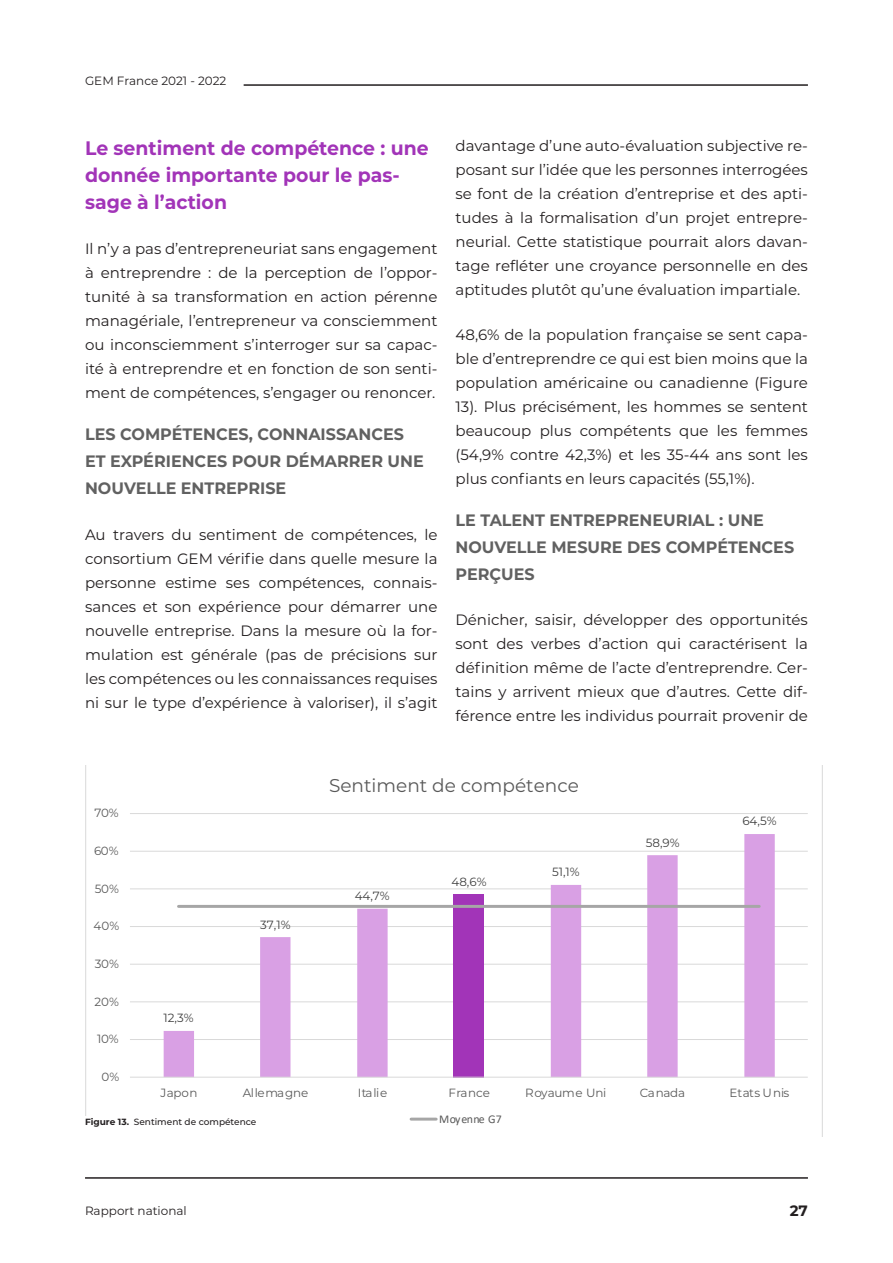
<style>
.page{position:relative;width:893px;height:1263px;background:#fff}
.page>*{position:absolute;margin:0;border:0;box-sizing:border-box;transform-origin:0 0}
.t1{font:700 19.5px/27px "Montserrat";color:#a234b8}
.t2{font:18.45px "Montserrat";color:#595959}
.t3{font:700 16.5px/27px "Montserrat";color:#616161}
.t4{font:15px/24px "Montserrat";color:#231f20;text-align:justify}
.t5{font:700 15px "Montserrat";color:#231f20}
.t6{font:12px "Montserrat";color:#231f20}
.t7{font:11.85px "Montserrat";letter-spacing:-.01em;color:#595959}
.t8{font:11.85px "Montserrat";color:#404040}
.t9{font:11.85px "Calibri";letter-spacing:.03em;color:#595959}
.t10{font:500 9px "Montserrat";color:#231f20}
.s1{font-weight:700}
</style>
<div class="page">
<hr style="left:244px;top:84px;width:564px;height:2px;background:#231f20">
<hr style="left:85px;top:1177px;width:723px;height:2px;background:#231f20">
<svg style="left:85px;top:765px;width:738px;height:371px"></svg>
<div style="left:85px;top:1116px;width:226px;height:30px;background:#fff"></div>
<p class="t6" style="left:85px;top:72px;width:143px">GEM France 2021 - 2022</p>
<h2 class="t1" style="left:85px;top:134px;width:345px">Le sentiment de compétence : une donnée importante pour le pas&shy;sage à l’action</h2>
<p class="t4" style="left:85px;top:236px;width:354px">Il n’y a pas d’entrepreneuriat sans engagement à entreprendre : de la perception de l’oppor&shy;tunité à sa transformation en action pérenne managériale, l’entrepreneur va consciemment ou inconsciemment s’interroger sur sa capac&shy;ité à entreprendre et en fonction de son senti&shy;ment de compétences, s’engager ou renoncer.</p>
<h3 class="t3" style="left:85px;top:420px;width:340px">LES COMPÉTENCES, CONNAISSANCES<br>ET EXPÉRIENCES POUR DÉMARRER UNE<br>NOUVELLE ENTREPRISE</h3>
<p class="t4" style="left:85px;top:522px;width:354px">Au travers du sentiment de compétences, le consortium GEM vérifie dans quelle mesure la personne estime ses compétences, connais&shy;sances et son expérience pour démarrer une nouvelle entreprise. Dans la mesure où la for&shy;mulation est générale (pas de précisions sur les compétences ou les connaissances requises ni sur le type d’expérience à valoriser), il s’agit</p>
<p class="t4" style="left:455px;top:133px;width:354px">davantage d’une auto-évaluation subjective re&shy;posant sur l’idée que les personnes interrogées se font de la création d’entreprise et des apti&shy;tudes à la formalisation d’un projet entrepre&shy;neurial. Cette statistique pourrait alors davan&shy;tage refléter une croyance personnelle en des aptitudes plutôt qu’une évaluation impartiale.</p>
<p class="t4" style="left:455px;top:322px;width:354px">48,6% de la population française se sent capa&shy;ble d’entreprendre ce qui est bien moins que la population américaine ou canadienne (Figure 13). Plus précisément, les hommes se sentent beaucoup plus compétents que les femmes (54,9% contre 42,3%) et les 35-44 ans sont les plus confiants en leurs capacités (55,1%).</p>
<h3 class="t3" style="left:455px;top:506px;width:340px">LE TALENT ENTREPRENEURIAL : UNE<br>NOUVELLE MESURE DES COMPÉTENCES<br>PERÇUES</h3>
<p class="t4" style="left:455px;top:607px;width:354px">Dénicher, saisir, développer des opportunités sont des verbes d’action qui caractérisent la définition même de l’acte d’entreprendre. Cer&shy;tains y arrivent mieux que d’autres. Cette dif&shy;férence entre les individus pourrait provenir de</p>
<p class="t7" style="left:94px;top:804px;width:26px">70%</p>
<p class="t7" style="left:94px;top:842px;width:26px">60%</p>
<p class="t7" style="left:95px;top:880px;width:26px">50%</p>
<p class="t7" style="left:94px;top:918px;width:27px">40%</p>
<p class="t7" style="left:95px;top:956px;width:26px">30%</p>
<p class="t7" style="left:95px;top:993px;width:26px">20%</p>
<p class="t7" style="left:97px;top:1031px;width:23px">10%</p>
<p class="t7" style="left:101px;top:1069px;width:19px">0%</p>
<p class="t8" style="left:164px;top:1010px;width:32px">12,3%</p>
<p class="t8" style="left:260px;top:916px;width:32px">37,1%</p>
<p class="t2" style="left:329px;top:773px;width:251px">Sentiment de compétence</p>
<p class="t8" style="left:355px;top:888px;width:37px">44,7%</p>
<p class="t8" style="left:451px;top:873px;width:37px">48,6%</p>
<p class="t8" style="left:552px;top:864px;width:29px">51,1%</p>
<p class="t8" style="left:646px;top:834px;width:35px">58,9%</p>
<p class="t8" style="left:742px;top:813px;width:36px">64,5%</p>
<p class="t7" style="left:160px;top:1084px;width:39px">Japon</p>
<p class="t7" style="left:243px;top:1084px;width:67px">Allemagne</p>
<p class="t7" style="left:358px;top:1084px;width:31px">Italie</p>
<p class="t7" style="left:448px;top:1084px;width:43px">France</p>
<p class="t7" style="left:525px;top:1084px;width:83px">Royaume Uni</p>
<p class="t7" style="left:640px;top:1084px;width:47px">Canada</p>
<p class="t7" style="left:729px;top:1084px;width:61px">Etats Unis</p>
<p class="t10" style="left:85px;top:1115px;width:173px"><span class="s1">Figure 13.</span> Sentiment de compétence</p>
<p class="t9" style="left:439px;top:1110px;width:64px">Moyenne G7</p>
<p class="t6" style="left:85px;top:1202px;width:103px">Rapport national</p>
<p class="t5" style="left:790px;top:1200px;width:20px">27</p>
</div>
